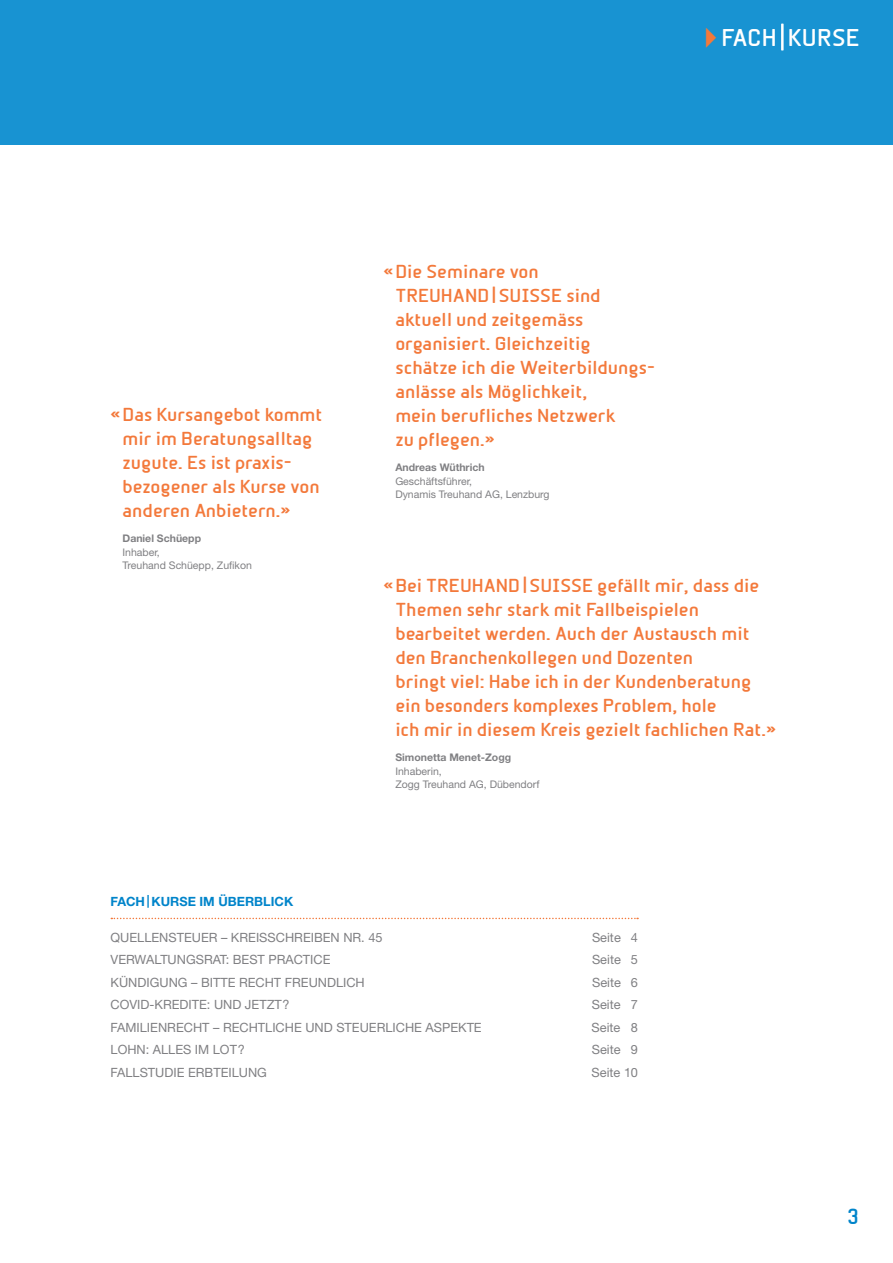
<style>
.page{position:relative;width:893px;height:1263px;background:#fff}
.page>*{position:absolute;margin:0;border:0;box-sizing:border-box;transform-origin:0 0}
.t1{font:700 23.25px "Beta Sans";letter-spacing:.01em;color:#fff}
.t2{font:700 21px "Beta Sans";color:#0084ca}
.t3{font:700 18px/24px "Beta Sans";color:#f3793b}
.t4{font:12.75px "Helvetica Neue LT Std";color:#808083}
.t5{font:700 12.75px "Helvetica Neue LT Std";color:#0084ca}
.t6{font:10.5px/13.5px "Helvetica Neue LT Std";color:#808083}
.t7{font:700 10.5px "Helvetica Neue LT Std";color:#808083}
.s1{color:#f3793b}
.s2{font-size:22.5px}
</style>
<div class="page">
<svg style="left:111px;top:918px;width:527px;height:1px"></svg>
<div style="left:0;top:0;width:893px;height:145px;background:#1893d2"></div>
<hr style="left:781px;top:24px;width:3px;height:27px;background:#fff">
<p class="t1" style="left:694px;top:24px;width:167px"><span class="s1">✔</span>FACH KURSE</p>
<p class="t3" style="left:123px;top:402px;width:201px;text-indent:-12px">«Das Kursangebot kommt mir im Beratungsalltag zugute. Es ist praxis&shy;bezogener als Kurse von anderen Anbietern.»</p>
<p class="t7" style="left:123px;top:532px;width:80px">Daniel Schüepp</p>
<p class="t6" style="left:123px;top:545px;width:131px">Inhaber,<br>Treuhand Schüepp, Zufikon</p>
<p class="t3" style="left:395px;top:259px;width:261px;text-indent:-12px">«Die Seminare von<br>TREUHAND<span class="s2">|</span> SUISSE sind aktuell und zeitgemäss organisiert. Gleichzeitig schätze ich die Weiterbildungs&shy;anlässe als Möglichkeit,<br>mein berufliches Netzwerk<br>zu pflegen.»</p>
<p class="t7" style="left:395px;top:461px;width:91px">Andreas Wüthrich</p>
<p class="t6" style="left:395px;top:474px;width:156px">Geschäftsführer,<br>Dynamis Treuhand AG, Lenzburg</p>
<p class="t3" style="left:395px;top:573px;width:382px;text-indent:-12px">«Bei TREUHAND<span class="s2">|</span> SUISSE gefällt mir, dass die Themen sehr stark mit Fallbeispielen bearbeitet werden. Auch der Austausch mit den Branchenkollegen und Dozenten<br>bringt viel: Habe ich in der Kundenberatung ein besonders komplexes Problem, hole<br>ich mir in diesem Kreis gezielt fachlichen Rat.»</p>
<p class="t7" style="left:395px;top:751px;width:117px">Simonetta Menet-Zogg</p>
<p class="t6" style="left:395px;top:764px;width:146px">Inhaberin,<br>Zogg Treuhand AG, Dübendorf</p>
<p class="t5" style="left:111px;top:893px;width:184px">FACH| KURSE IM ÜBERBLICK</p>
<p class="t4" style="left:111px;top:929px;width:273px">QUELLENSTEUER – KREISSCHREIBEN NR. 45</p>
<p class="t4" style="left:592px;top:929px;width:47px">Seite 4</p>
<p class="t4" style="left:111px;top:952px;width:221px">VERWALTUNGSRAT: BEST PRACTICE</p>
<p class="t4" style="left:592px;top:952px;width:47px">Seite 5</p>
<p class="t4" style="left:111px;top:974px;width:256px">KÜNDIGUNG – BITTE RECHT FREUNDLICH</p>
<p class="t4" style="left:592px;top:974px;width:47px">Seite 6</p>
<p class="t4" style="left:111px;top:997px;width:181px">COVID-KREDITE: UND JETZT?</p>
<p class="t4" style="left:592px;top:997px;width:48px">Seite 7</p>
<p class="t4" style="left:111px;top:1019px;width:373px">FAMILIENRECHT – RECHTLICHE UND STEUERLICHE ASPEKTE</p>
<p class="t4" style="left:592px;top:1019px;width:48px">Seite 8</p>
<p class="t4" style="left:111px;top:1042px;width:136px">LOHN: ALLES IM LOT?</p>
<p class="t4" style="left:592px;top:1042px;width:48px">Seite 9</p>
<p class="t4" style="left:111px;top:1064px;width:158px">FALLSTUDIE ERBTEILUNG</p>
<p class="t4" style="left:592px;top:1064px;width:48px">Seite 10</p>
<p class="t2" style="left:847px;top:1204px;width:13px">3</p>
</div>
